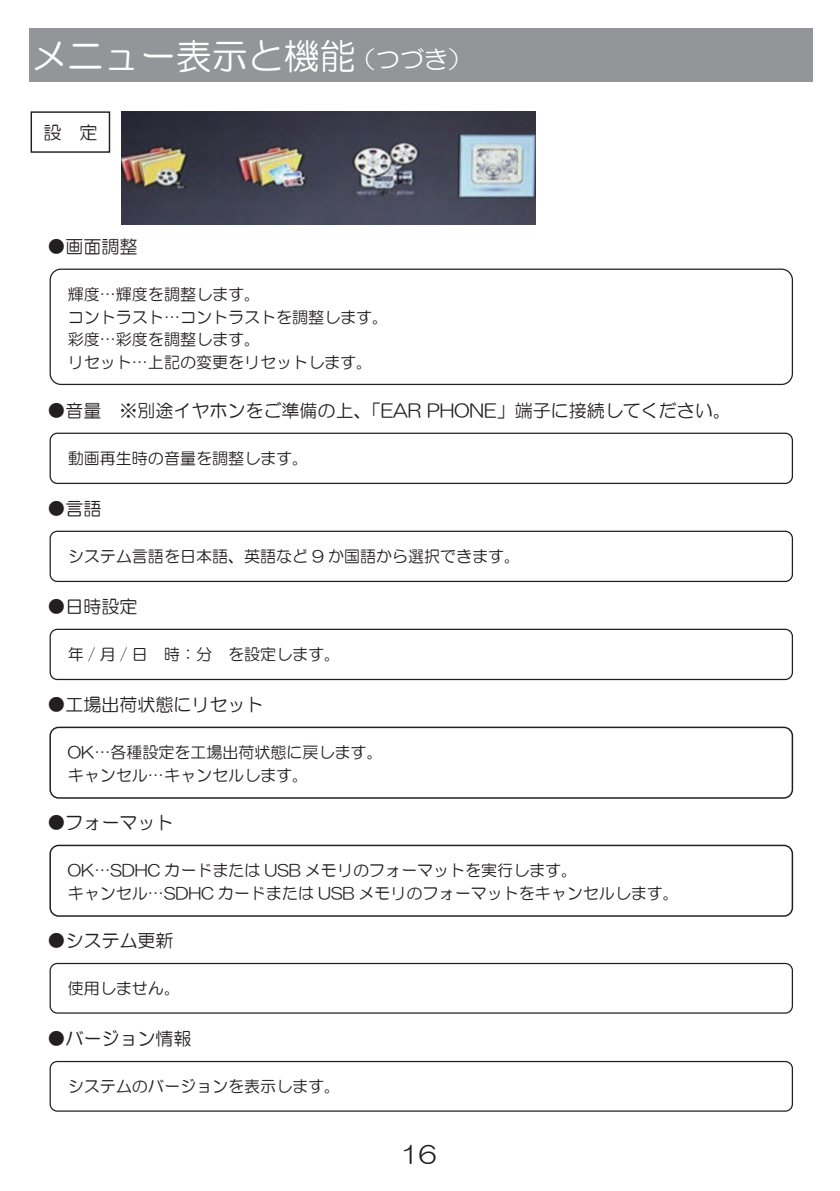
<style>
.page{position:relative;width:840px;height:1191px;background:#fff}
.page>*{position:absolute;margin:0;border:0;box-sizing:border-box;transform-origin:0 0}
.t1{font:36px "HG Maru Gothic MPRO";color:#fff}
.t2{font:24px "HG Maru Gothic MPRO";color:#fff}
.t3{font:24px "HG Maru Gothic MPRO";color:#231f20}
.t4{font:18px "HG Maru Gothic MPRO";color:#231f20}
.t5{font:16px/22.6px "HG Maru Gothic MPRO";color:#231f20}
.s1{font-size:24px}
</style>
<div class="page">
<div style="left:31px;top:111px;width:79px;height:42px;border:1px solid #231f20"></div>
<img style="left:121px;top:111px;width:414px;height:114px">
<div style="left:50px;top:268px;width:742px;height:117px;border:1px solid #231f20;border-radius:11px"></div>
<div style="left:50px;top:432px;width:742px;height:52px;border:1px solid #231f20;border-radius:7px"></div>
<div style="left:50px;top:530px;width:742px;height:52px;border:1px solid #231f20;border-radius:7px"></div>
<div style="left:50px;top:628px;width:742px;height:52px;border:1px solid #231f20;border-radius:7px"></div>
<div style="left:49px;top:726px;width:743px;height:72px;border:1px solid #231f20;border-radius:8px"></div>
<div style="left:49px;top:844px;width:743px;height:72px;border:1px solid #231f20;border-radius:8px"></div>
<div style="left:50px;top:963px;width:742px;height:50px;border:1px solid #231f20;border-radius:7px"></div>
<div style="left:50px;top:1061px;width:742px;height:50px;border:1px solid #231f20;border-radius:7px"></div>
<div style="left:30px;top:29px;width:782px;height:53px;background:#939598"></div>
<h1 class="t1" style="left:32px;top:38px;width:441px">メニュー表示と機能<span class="s1">（つづき）</span></h1>
<h2 class="t2" style="left:357px;top:48px;width:121px">（つづき）</h2>
<p class="t4" style="left:43px;top:123px;width:56px">設　定</p>
<p class="t4" style="left:47px;top:237px;width:91px">●画面調整</p>
<p class="t5" style="left:68px;top:283px;width:321px">輝度…輝度を調整します。<br>コントラスト…コントラストを調整します。彩度…彩度を調整します。<br>リセット…上記の変更をリセットします。</p>
<p class="t4" style="left:47px;top:401px;width:684px">●音量　※別途イヤホンをご準備の上、「EAR PHONE」端子に接続してください。</p>
<p class="t5" style="left:68px;top:447px;width:241px">動画再生時の音量を調整します。</p>
<p class="t4" style="left:47px;top:499px;width:55px">●言語</p>
<p class="t5" style="left:68px;top:545px;width:453px">システム言語を日本語、英語など 9 か国語から選択できます。</p>
<p class="t4" style="left:47px;top:597px;width:91px">●日時設定</p>
<p class="t5" style="left:68px;top:643px;width:273px">年 / 月 / 日　時：分　を設定します。</p>
<p class="t4" style="left:47px;top:695px;width:217px">●工場出荷状態にリセット</p>
<p class="t5" style="left:68px;top:741px;width:316px">OK…各種設定を工場出荷状態に戻します。キャンセル…キャンセルします。</p>
<p class="t4" style="left:47px;top:813px;width:127px">●フォーマット</p>
<p class="t5" style="left:68px;top:859px;width:612px">OK…SDHC カードまたは USB メモリのフォーマットを実行します。<br>キャンセル…SDHC カードまたは USB メモリのフォーマットをキャンセルします。</p>
<p class="t4" style="left:47px;top:931px;width:127px">●システム更新</p>
<p class="t5" style="left:68px;top:977px;width:113px">使用しません。</p>
<p class="t4" style="left:47px;top:1029px;width:145px">●バージョン情報</p>
<p class="t5" style="left:68px;top:1075px;width:273px">システムのバージョンを表示します。</p>
<h2 class="t3" style="left:400px;top:1142px;width:37px">16</h2>
</div>
